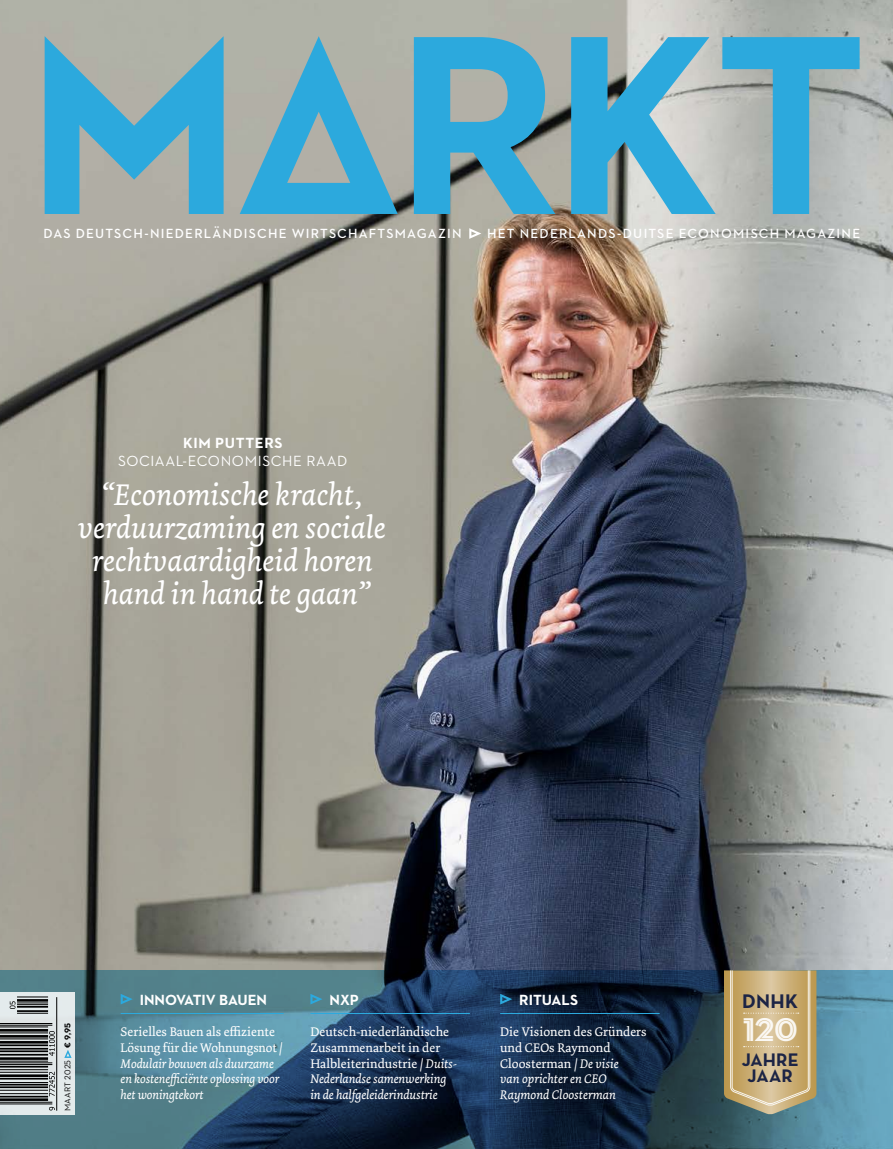
<style>
.page{position:relative;width:893px;height:1149px;background:#fff}
.page>*{position:absolute;margin:0;border:0;box-sizing:border-box;transform-origin:0 0}
.t1{font:33.45px "Neutraface 2 Display Inline";color:#fff}
.t2{font:italic 31.5px/33px "Dolly Pro";color:#fff;text-align:center}
.t3{font:700 19.95px "Neutraface Text";color:#1c2445}
.t4{font:700 18.45px/16.8px "Neutraface Text";color:#1c2445;text-align:center}
.t5{font:15px/18px "Neutraface 2 Text";letter-spacing:.04em;color:#fff;text-align:center}
.t6{font:700 15px "Neutraface 2 Text";color:#fff}
.t7{font:600 13.5px "Neutraface 2 Text";letter-spacing:.085em;color:#fff}
.t8{font:13.2px/15.8px "Dolly Pro";color:#fff}
.t9{font:italic 13.2px/15.8px "Dolly Pro";letter-spacing:-.01em;color:#fff}
.t10{font:8.55px "Neutraface 2 Text";letter-spacing:.02em;color:#000}
.t11{font:700 8.55px "Neutraface 2 Text";color:#000}
.s1{font-weight:700}
.s2{font-style:normal}
.s3{font-style:italic}
</style>
<div class="page">
<img style="left:0;top:0;width:893px;height:970px">
<svg style="left:0;top:970px;width:893px;height:178px;background:#32556b"></svg>
<svg style="left:0;top:992px;width:74px;height:122px;background:#b4b9ba"></svg>
<svg style="left:64px;top:1049px;width:8px;height:8px"></svg>
<hr style="left:0;top:1101px;width:52px;height:1px;background:#000">
<hr style="left:0;top:1103px;width:52px;height:1px;background:#000">
<hr style="left:0;top:1097px;width:48px;height:3px;background:#000">
<hr style="left:0;top:1095px;width:48px;height:2px;background:#000">
<hr style="left:0;top:1089px;width:48px;height:1px;background:#000">
<hr style="left:0;top:1092px;width:48px;height:1px;background:#000">
<hr style="left:0;top:1083px;width:48px;height:2px;background:#000">
<hr style="left:0;top:1085px;width:48px;height:2px;background:#000">
<hr style="left:0;top:1081px;width:48px;height:1px;background:#000">
<hr style="left:0;top:1077px;width:48px;height:2px;background:#000">
<hr style="left:0;top:1074px;width:48px;height:2px;background:#000">
<hr style="left:0;top:1068px;width:48px;height:1px;background:#000">
<hr style="left:0;top:1071px;width:48px;height:1px;background:#000">
<hr style="left:0;top:1065px;width:48px;height:2px;background:#000">
<hr style="left:0;top:1060px;width:48px;height:1px;background:#000">
<hr style="left:0;top:1062px;width:52px;height:1px;background:#000">
<hr style="left:0;top:1063px;width:52px;height:1px;background:#000">
<hr style="left:0;top:1056px;width:48px;height:3px;background:#000">
<hr style="left:0;top:1044px;width:48px;height:1px;background:#000">
<hr style="left:0;top:1047px;width:48px;height:2px;background:#000">
<hr style="left:0;top:1050px;width:48px;height:1px;background:#000">
<hr style="left:0;top:1053px;width:48px;height:2px;background:#000">
<hr style="left:0;top:1040px;width:48px;height:3px;background:#000">
<hr style="left:0;top:1038px;width:48px;height:1px;background:#000">
<hr style="left:0;top:1034px;width:48px;height:3px;background:#000">
<hr style="left:0;top:1032px;width:48px;height:1px;background:#000">
<hr style="left:0;top:1028px;width:48px;height:3px;background:#000">
<hr style="left:0;top:1022px;width:52px;height:1px;background:#000">
<hr style="left:0;top:1024px;width:52px;height:1px;background:#000">
<hr style="left:0;top:1026px;width:48px;height:1px;background:#000">
<svg style="left:49px;top:1106px;width:6px;height:4px"></svg>
<svg style="left:49px;top:1071px;width:6px;height:24px"></svg>
<svg style="left:49px;top:1030px;width:6px;height:25px"></svg>
<hr style="left:17px;top:1012px;width:31px;height:1px;background:#000">
<hr style="left:17px;top:1005px;width:31px;height:2px;background:#000">
<hr style="left:17px;top:1009px;width:31px;height:2px;background:#000">
<hr style="left:17px;top:1002px;width:31px;height:1px;background:#000">
<hr style="left:17px;top:1003px;width:31px;height:1px;background:#000">
<hr style="left:17px;top:998px;width:31px;height:3px;background:#000">
<hr style="left:17px;top:996px;width:31px;height:1px;background:#000">
<svg style="left:10px;top:1000px;width:5px;height:8px"></svg>
<hr style="left:56px;top:996px;width:1px;height:114px;background:#000">
<hr style="left:500px;top:1012px;width:160px;height:1px;background:#2ca9dd">
<svg style="left:500px;top:993px;width:12px;height:11px"></svg>
<hr style="left:310px;top:1012px;width:160px;height:1px;background:#2ca9dd">
<svg style="left:310px;top:993px;width:12px;height:11px"></svg>
<hr style="left:121px;top:1012px;width:163px;height:1px;background:#2ca9dd">
<svg style="left:121px;top:993px;width:12px;height:11px"></svg>
<svg style="left:469px;top:228px;width:12px;height:11px"></svg>
<div style="left:0;top:1100px;width:25px;height:48px;background:#000;opacity:.75"></div>
<svg style="left:414px;top:37px;width:141px;height:177px;background:#57a6c4"></svg>
<svg style="left:571px;top:37px;width:145px;height:177px;background:#6cb2cd"></svg>
<svg style="left:722px;top:37px;width:138px;height:177px;background:#7eb0c2"></svg>
<svg style="left:45px;top:36px;width:179px;height:178px;background:#69abc3"></svg>
<svg style="left:240px;top:36px;width:158px;height:178px;background:#79adbd"></svg>
<svg style="left:724px;top:969px;width:92px;height:145px;background:#c4ad7b"></svg>
<p class="t7" style="left:44px;top:225px;width:419px">DAS DEUTSCH- NIEDERLÄNDISCHE WIRTSCHAFTSMAGAZIN</p>
<p class="t7" style="left:487px;top:225px;width:375px">HET NEDERLANDS-DUITSE ECONOMISCH MAGAZINE</p>
<p class="t5" style="left:118px;top:433px;width:231px"><span class="s1">KIM PUTTERS<br></span>SOCIAAL-ECONOMISCHE RAAD</p>
<p class="t2" style="left:78px;top:478px;width:309px">“Economische kracht, verduurzaming en sociale rechtvaardigheid horen hand in hand te gaan”</p>
<p class="t11" style="left:62px;top:1047px;width:26px;rotate:-90deg">€ 9,95</p>
<p class="t10" style="left:62px;top:1110px;width:53px;rotate:-90deg">MAART 2025</p>
<p class="t6" style="left:140px;top:989px;width:129px">INNOVATIV BAUEN</p>
<p class="t9" style="left:121px;top:1023px;width:163px"><span class="s2">Serielles Bauen als effiziente<br>Lösung für die Wohnungsnot /<br></span>Modulair bouwen als duur zame en kostenefficiënte oplossing voor het woningtekort</p>
<p class="t6" style="left:330px;top:989px;width:31px">NXP</p>
<p class="t8" style="left:310px;top:1023px;width:148px">Deutsch-niederländische<br>Zusammenarbeit in der<br>Halbleiterindustrie / <span class="s3">Duits-<br>Nederlandse samenwerking in de halfgeleiderindustrie</span></p>
<p class="t6" style="left:519px;top:989px;width:60px">RITUALS</p>
<p class="t8" style="left:500px;top:1023px;width:148px">Die Visionen des Gründers und CEOs Raymond<br>Cloosterman / <span class="s3">De visie<br>van oprichter en CEO<br>Raymond Cloosterman</span></p>
<p class="t3" style="left:742px;top:988px;width:57px">DNHK</p>
<h1 class="t1" style="left:743px;top:1009px;width:56px">120</h1>
<p class="t4" style="left:742px;top:1050px;width:59px">JAHRE<br>JAAR</p>
</div>
